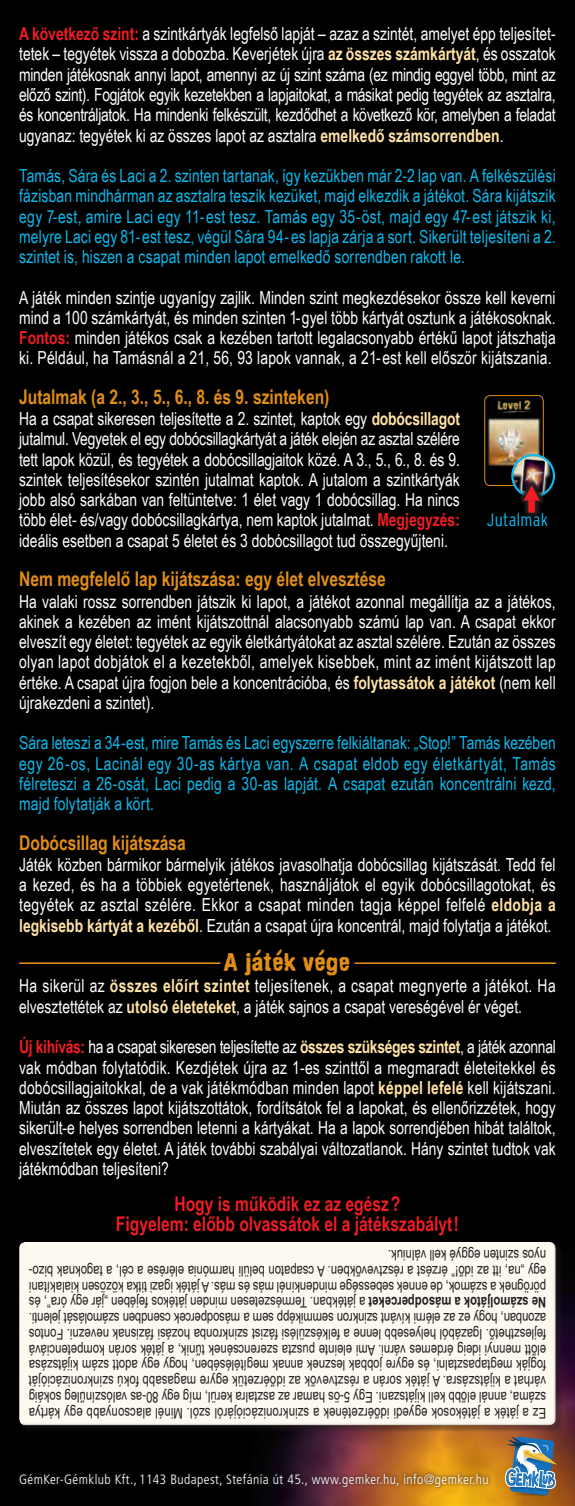
<style>
.page{position:relative;width:575px;height:1506px;background:#fff}
.page>*{position:absolute;margin:0;border:0;box-sizing:border-box;transform-origin:0 0}
.t1{font:35.1px "Zeal";color:#ee1d23;scale:.83 1}
.t2{font:22.5px "Army Chalk";color:#e18e17}
.t3{font:700 20.25px "Arial Narrow";color:#e18e17;scale:.94 1}
.t4{font:700 20.25px "Arial Narrow";color:#ee1d23;scale:.94 1}
.t5{font:18px/20.2px "Arial Narrow";color:#fff;text-align:justify;scale:.94 1}
.t6{font:18px/20.2px "Arial Narrow";letter-spacing:.01em;color:#0db9ed;text-align:justify;scale:.94 1}
.t7{font:18px "Arial Narrow";letter-spacing:-.02em;color:#fff;scale:.94 1}
.t8{font:18px "Arial Narrow";letter-spacing:.02em;color:#fff;scale:.94 1}
.t9{font:18px "Arial Narrow";letter-spacing:.03em;color:#0db9ed;scale:.94 1}
.t10{font:300 condensed 18px "Interstate";letter-spacing:.015em;color:#0db9ed}
.t11{font:14.62px "Arial Narrow";color:#231f20;scale:.94 1}
.t12{font:300 condensed 13.5px "Frutiger";letter-spacing:.03em;color:#fff}
.s1{font-weight:700;color:#ee1d23}
.s2{font-weight:700;color:#ffe2a5}
.s3{font-weight:700}
</style>
<div class="page">
<div style="left:0;top:0;width:574px;height:1505px;background:#000"></div>
<img style="left:264px;top:1284px;width:310px;height:221px">
<div style="left:21px;top:1243px;width:542px;height:189px;background:#231f20;opacity:.4"></div>
<div style="left:18px;top:1241px;width:538px;height:185px;background:#fef9f0"></div>
<hr style="left:19px;top:962px;width:536px;height:2px;background:#e18e17">
<div style="left:220px;top:959px;width:134px;height:7px;background:#000"></div>
<img style="left:485px;top:396px;width:57px;height:89px">
<div style="left:484px;top:395px;width:59px;height:91px;border:1px solid #e18e17;border-radius:5px"></div>
<img style="left:512px;top:455px;width:41px;height:41px;border-radius:21px">
<div style="left:510px;top:454px;width:44px;height:43px;border:2px solid #0db9ed;border-radius:50%"></div>
<svg style="left:517px;top:478px;width:28px;height:38px"></svg>
<div style="left:15px;top:1468px;width:477px;height:22px;background:#231f20;opacity:.4"></div>
<img style="left:504px;top:1436px;width:52px;height:59px">
<p class="t5" style="left:19px;top:23px;width:571px"><span class="s1">A következő szint:</span> a szintkártyák legfelső lapját – azaz a szintét, amelyet épp teljesítet&shy;tetek – tegyétek vissza a dobozba. Keverjétek újra <span class="s2">az összes számkártyát</span>, és osszatok minden játékosnak annyi lapot, amennyi az új szint száma (ez mindig eggyel több, mint az</p>
<p class="t7" style="left:19px;top:81px;width:571px">előző szint). Fogjátok egyik kezetekben a lapjaitokat, a másikat pedig tegyétek az asztalra,</p>
<p class="t7" style="left:19px;top:102px;width:571px">és koncentráljatok. Ha mindenki felkészült, kezdődhet a következő kör, amelyben a feladat</p>
<p class="t5" style="left:19px;top:124px;width:516px">ugyanaz: tegyétek ki az összes lapot az asztalra <span class="s2">emelkedő számsorrendben</span>.</p>
<p class="t6" style="left:19px;top:165px;width:571px">Tamás, Sára és Laci a 2. szinten tartanak, így kezükben már 2-2 lap van. A felkészülési</p>
<p class="t6" style="left:19px;top:185px;width:571px">fázisban mindhárman az asztalra teszik kezüket, majd elkezdik a játékot. Sára kijátszik</p>
<p class="t6" style="left:19px;top:205px;width:571px">egy 7-est, amire Laci egy 11-est tesz. Tamás egy 35-öst, majd egy 47-est játszik ki, melyre Laci egy 81-est tesz, végül Sára 94-es lapja zárja a sort. Sikerült teljesíteni a 2. szintet is, hiszen a csapat minden lapot emelkedő sorrendben rakott le.</p>
<p class="t5" style="left:19px;top:286px;width:571px">A játék minden szintje ugyanígy zajlik. Minden szint megkezdésekor össze kell keverni mind a 100 számkártyát, és minden szinten 1-gyel több kártyát osztunk a játékosoknak.<br><span class="s1">Fontos:</span> minden játékos csak a kezében tartott legalacsonyabb értékű lapot játszhatja ki. Például, ha Tamásnál a 21, 56, 93 lapok vannak, a 21-est kell először kijátszania.</p>
<p class="t3" style="left:19px;top:381px;width:331px">Jutalmak (a 2., 3., 5., 6., 8. és 9. szinteken)</p>
<p class="t5" style="left:19px;top:408px;width:470px">Ha a csapat sikeresen teljesítette a 2. szintet, kaptok egy <span class="s2">dobócsillagot</span></p>
<p class="t5" style="left:19px;top:428px;width:470px">jutalmul. Vegyetek el egy dobócsillagkártyát a játék elején az asztal szélére</p>
<p class="t5" style="left:19px;top:448px;width:470px">tett lapok közül, és tegyétek a dobócsillagjaitok közé. A 3., 5., 6., 8. és 9.</p>
<p class="t5" style="left:19px;top:469px;width:470px">szintek teljesítésekor szintén jutalmat kaptok. A jutalom a szintkártyák jobb alsó sarkában van feltüntetve: 1 élet vagy 1 dobócsillag. Ha nincs több élet- és/vagy dobócsillagkártya, nem kaptok jutalmat. <span class="s1">Megjegyzés: </span>ideális esetben a csapat 5 életet és 3 dobócsillagot tud összegyűjteni.</p>
<p class="t3" style="left:19px;top:563px;width:391px">Nem megfelelő lap kijátszása: egy élet elvesztése</p>
<p class="t5" style="left:19px;top:590px;width:571px">Ha valaki rossz sorrendben játszik ki lapot, a játékot azonnal megállítja az a játékos,</p>
<p class="t5" style="left:19px;top:610px;width:571px">akinek a kezében az imént kijátszottnál alacsonyabb számú lap van. A csapat ekkor</p>
<p class="t5" style="left:19px;top:631px;width:571px">elveszít egy életet: tegyétek az egyik életkártyátokat az asztal szélére. Ezután az összes</p>
<p class="t8" style="left:19px;top:648px;width:571px">olyan lapot dobjátok el a kezetekből, amelyek kisebbek, mint az imént kijátszott lap</p>
<p class="t5" style="left:19px;top:671px;width:571px">értéke. A csapat újra fogjon bele a koncentrációba, és <span class="s2">folytassátok a játékot</span> (nem kell</p>
<p class="t5" style="left:19px;top:691px;width:145px">újrakezdeni a szintet).</p>
<p class="t6" style="left:19px;top:732px;width:571px">Sára leteszi a 34-est, mire Tamás és Laci egyszerre felkiáltanak: „Stop!” Tamás kezében</p>
<p class="t9" style="left:19px;top:750px;width:571px">egy 26-os, Lacinál egy 30-as kártya van. A csapat eldob egy életkártyát, Tamás</p>
<p class="t6" style="left:19px;top:772px;width:571px">félreteszi a 26-osát, Laci pedig a 30-as lapját. A csapat ezután koncentrálni kezd, majd folytatják a kört.</p>
<p class="t3" style="left:19px;top:827px;width:179px">Dobócsillag kijátszása</p>
<p class="t5" style="left:19px;top:853px;width:571px">Játék közben bármikor bármelyik játékos javasolhatja dobócsillag kijátszását. Tedd fel</p>
<p class="t5" style="left:19px;top:874px;width:571px">a kezed, és ha a többiek egyetértenek, használjátok el egyik dobócsillagotokat, és</p>
<p class="t8" style="left:19px;top:891px;width:571px">tegyétek az asztal szélére. Ekkor a csapat minden tagja képpel felfelé <span class="s2">eldobja a</span></p>
<p class="t5" style="left:19px;top:914px;width:567px"><span class="s2">legkisebb kártyát a kezéből</span>. Ezután a csapat újra koncentrál, majd folytatja a játékot.</p>
<p class="t2" style="left:224px;top:949px;width:128px">A jatek vege</p>
<p class="t8" style="left:19px;top:972px;width:571px">Ha sikerül az <span class="s2">összes előírt szintet</span> teljesítenek, a csapat megnyerte a játékot. Ha</p>
<p class="t5" style="left:19px;top:995px;width:536px">elvesztettétek az <span class="s2">utolsó életeteket</span>, a játék sajnos a csapat vereségével ér véget.</p>
<p class="t7" style="left:19px;top:1033px;width:571px"><span class="s1">Új kihívás:</span> ha a csapat sikeresen teljesítette az <span class="s2">összes szükséges szintet</span>, a játék azonnal</p>
<p class="t5" style="left:19px;top:1056px;width:571px">vak módban folytatódik. Kezdjétek újra az 1-es szinttől a megmaradt életeitekkel és</p>
<p class="t5" style="left:19px;top:1076px;width:571px">dobócsillagjaitokkal, de a vak játékmódban minden lapot <span class="s2">képpel lefelé</span> kell kijátszani.</p>
<p class="t5" style="left:19px;top:1096px;width:571px">Miután az összes lapot kijátszottátok, fordítsátok fel a lapokat, és ellenőrizzétek, hogy</p>
<p class="t5" style="left:19px;top:1117px;width:571px">sikerült-e helyes sorrendben letenni a kártyákat. Ha a lapok sorrendjében hibát találtok,</p>
<p class="t5" style="left:19px;top:1137px;width:571px">elveszítetek egy életet. A játék további szabályai változatlanok. Hány szintet tudtok vak</p>
<p class="t5" style="left:19px;top:1157px;width:161px">játékmódban teljesíteni?</p>
<p class="t4" style="left:174px;top:1188px;width:242px">Hogy is működik ez az egész?</p>
<p class="t4" style="left:116px;top:1208px;width:366px">Figyelem: előbb olvassátok el a játékszabályt!</p>
<p class="t1" style="left:546px;top:517px;width:37px;rotate:-180deg">m</p>
<p class="t10" style="left:486px;top:510px;width:63px">Jutalmak</p>
<p class="t11" style="left:545px;top:1265px;width:169px;rotate:-180deg">nyos szinten eggyé kell válniuk.</p>
<p class="t11" style="left:545px;top:1281px;width:551px;rotate:-180deg">egy „na, itt az idő!” érzést a résztvevőkben. A csapaton belüli harmónia elérése a cél, a tagoknak bizo-</p>
<p class="t11" style="left:545px;top:1297px;width:551px;rotate:-180deg">pörögnek a számok, de ennek sebessége mindenkinél más és más. A játék igazi titka közösen kialakítani</p>
<p class="t11" style="left:545px;top:1313px;width:551px;rotate:-180deg"><span class="s3">Ne számoljátok a másodperceket</span> a játékban. Természetesen minden játékos fejében „jár egy óra”, és</p>
<p class="t11" style="left:545px;top:1328px;width:551px;rotate:-180deg">azonban, hogy ez az elérni kívánt szinkron semmiképp sem a másodpercek csendben számolását jelenti.</p>
<p class="t11" style="left:545px;top:1344px;width:551px;rotate:-180deg">fejleszthető. Igazából helyesebb lenne a felkészülési fázist szinkronba hozási fázisnak nevezni. Fontos</p>
<p class="t11" style="left:545px;top:1360px;width:551px;rotate:-180deg">előtt mennyi ideig érdemes várni. Ami eleinte puszta szerencsének tűnik, a játék során kompetenciává</p>
<p class="t11" style="left:545px;top:1376px;width:551px;rotate:-180deg">fogják megtapasztalni, és egyre jobbak lesznek annak megítélésében, hogy egy adott szám kijátszása</p>
<p class="t11" style="left:545px;top:1391px;width:551px;rotate:-180deg">várhat a kijátszásra. A játék során a résztvevők az időérzetük egyre magasabb fokú szinkronizációját</p>
<p class="t11" style="left:545px;top:1407px;width:551px;rotate:-180deg">száma, annál előbb kell kijátszani. Egy 5-ös hamar az asztalra kerül, míg egy 80-as valószínűleg sokáig</p>
<p class="t11" style="left:545px;top:1423px;width:551px;rotate:-180deg">Ez a játék a játékosok egyedi időérzetének a szinkronizációjáról szól. Minél alacsonyabb egy kártya</p>
<p class="t12" style="left:19px;top:1471px;width:470px">GémKer-Gémklub Kft., 1143 Budapest, Stefánia út 45., www.gemker.hu, info@gemker.hu</p>
</div>
